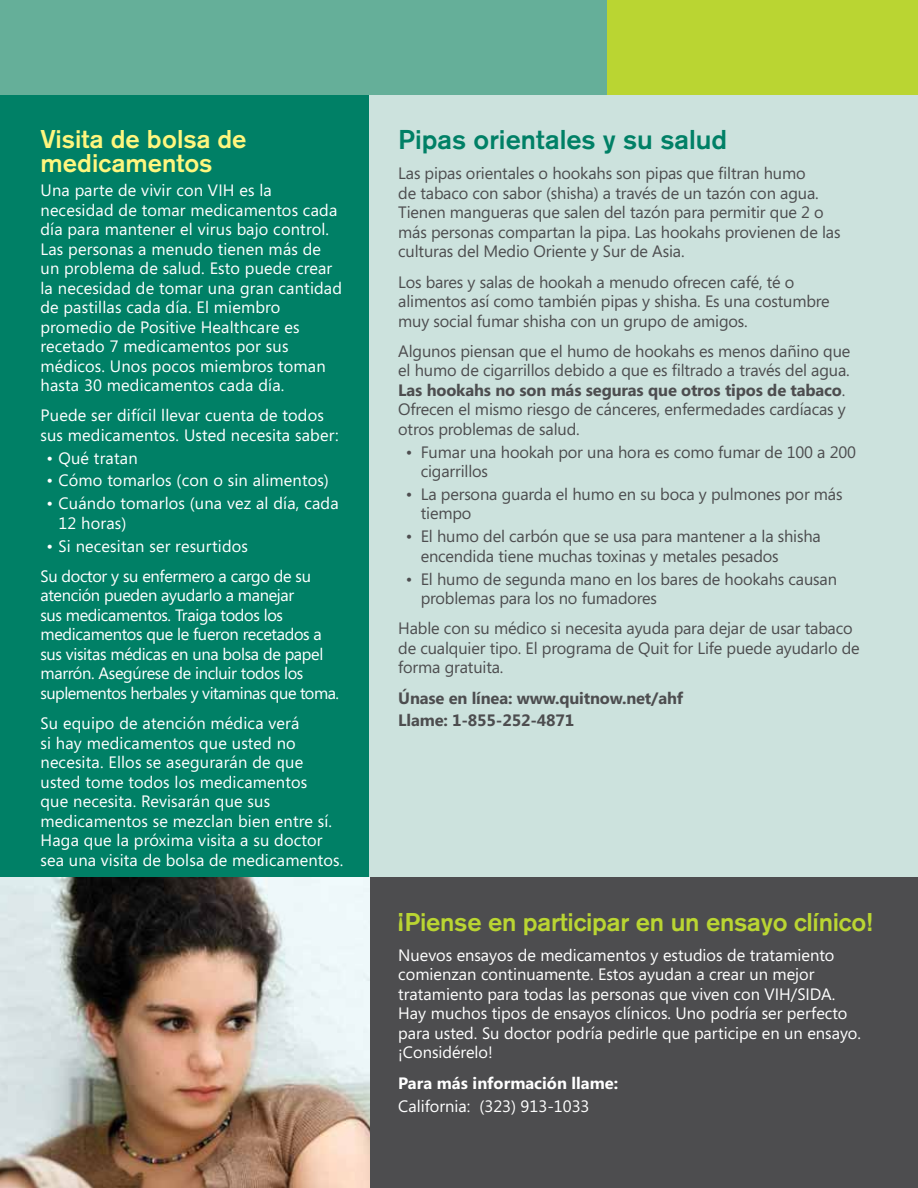
<style>
.page{position:relative;width:918px;height:1188px;background:#fff}
.page>*{position:absolute;margin:0;border:0;box-sizing:border-box;transform-origin:0 0}
.t1{font:500 27px "Akzidenz Grotesk BE";color:#008066}
.t2{font:500 25.5px "Akzidenz Grotesk BE";letter-spacing:-.01em;color:#bad532}
.t3{font:500 25.5px/24px "Akzidenz Grotesk BE";color:#fff67e}
.t4{font:16.5px/19.5px "Segoe";letter-spacing:.01em;color:#fff}
.t5{font:16.5px/19.5px "Segoe";letter-spacing:-.01em;color:#4d4d4f}
.t6{font:16.5px/19.5px "Segoe";letter-spacing:-.02em;color:#fff}
.t7{font:700 16.5px/22.8px "Segoe";letter-spacing:-.01em;color:#4d4d4f}
.t8{font:700 16.5px "Segoe";color:#fff}
.s1{font-weight:700}
</style>
<div class="page">
<div style="left:0;top:76px;width:918px;height:1112px;background:#008066"></div>
<div style="left:369px;top:76px;width:549px;height:1112px;background:#cce2dd"></div>
<div style="left:0;top:878px;width:918px;height:310px;background:#4d4d4f"></div>
<div style="left:0;top:0;width:878px;height:94px;background:#65af99"></div>
<div style="left:608px;top:0;width:310px;height:94px;background:#bad532"></div>
<img style="left:0;top:878px;width:369px;height:310px">
<h2 class="t3" style="left:40px;top:127px;width:208px">Visita de bolsa de medicamentos</h2>
<p class="t4" style="left:40px;top:180px;width:303px">Una parte de vivir con VIH es la necesidad de tomar medicamentos cada día para mantener el virus bajo control.<br>Las personas a menudo tienen más de un problema de salud. Esto puede crear la necesidad de tomar una gran cantidad de pastillas cada día. El miembro promedio de Positive Healthcare es recetado 7 medicamentos por sus médicos. Unos pocos miembros toman hasta 30 medicamentos cada día.</p>
<p class="t4" style="left:40px;top:405px;width:300px">Puede ser difícil llevar cuenta de todos sus medicamentos. Usted necesita saber:</p>
<p class="t4" style="left:47px;top:448px;width:93px">• Qué tratan</p>
<p class="t4" style="left:47px;top:470px;width:284px">• Cómo tomarlos (con o sin alimentos)</p>
<p class="t4" style="left:59px;top:493px;width:282px;text-indent:-12px">• Cuándo tomarlos (una vez al día, cada<br>12 horas)</p>
<p class="t6" style="left:40px;top:530px;width:272px;line-height:30.3px;text-indent:6px">• Si necesitan ser resurtidos<br>Su doctor y su enfermero a cargo de su</p>
<p class="t6" style="left:40px;top:585px;width:300px">atención pueden ayudarlo a manejar<br>sus medicamentos. Traiga todos los medicamentos que le fueron recetados a sus visitas médicas en una bolsa de papel marrón. Asegúrese de incluir todos los suplementos herbales y vitaminas que toma.</p>
<p class="t4" style="left:40px;top:713px;width:304px">Su equipo de atención médica verá<br>si hay medicamentos que usted no necesita. Ellos se asegurarán de que usted tome todos los medicamentos<br>que necesita. Revisarán que sus medicamentos se mezclan bien entre sí.<br>Haga que la próxima visita a su doctor sea una visita de bolsa de medicamentos.</p>
<h1 class="t1" style="left:398px;top:123px;width:331px">Pipas orientales y su salud</h1>
<p class="t5" style="left:398px;top:163px;width:444px">Las pipas orientales o hookahs son pipas que filtran humo<br>de tabaco con sabor (shisha) a través de un tazón con agua.<br>Tienen mangueras que salen del tazón para permitir que 2 o más personas compartan la pipa. Las hookahs provienen de las culturas del Medio Oriente y Sur de Asia.</p>
<p class="t5" style="left:398px;top:272px;width:433px">Los bares y salas de hookah a menudo ofrecen café, té o alimentos así como también pipas y shisha. Es una costumbre muy social fumar shisha con un grupo de amigos.</p>
<p class="t5" style="left:398px;top:341px;width:454px">Algunos piensan que el humo de hookahs es menos dañino que el humo de cigarrillos debido a que es filtrado a través del agua.<br><span class="s1">Las hookahs no son más seguras que otros tipos de tabaco</span>.<br>Ofrecen el mismo riesgo de cánceres, enfermedades cardíacas y otros problemas de salud.</p>
<p class="t5" style="left:421px;top:442px;width:437px;text-indent:-15px">• Fumar una hookah por una hora es como fumar de 100 a 200 cigarrillos</p>
<p class="t5" style="left:421px;top:484px;width:423px;text-indent:-15px">• La persona guarda el humo en su boca y pulmones por más tiempo</p>
<p class="t5" style="left:421px;top:526px;width:402px;text-indent:-15px">• El humo del carbón que se usa para mantener a la shisha encendida tiene muchas toxinas y metales pesados</p>
<p class="t5" style="left:421px;top:569px;width:418px;text-indent:-15px">• El humo de segunda mano en los bares de hookahs causan problemas para los no fumadores</p>
<p class="t5" style="left:398px;top:618px;width:463px">Hable con su médico si necesita ayuda para dejar de usar tabaco de cualquier tipo. El programa de Quit for Life puede ayudarlo de forma gratuita.</p>
<p class="t7" style="left:398px;top:686px;width:286px">Únase en línea: www.quitnow.net/ahf<br>Llame: 1-855-252-4871</p>
<h2 class="t2" style="left:398px;top:906px;width:476px">¡Piense en participar en un ensayo clínico!</h2>
<p class="t4" style="left:398px;top:945px;width:464px">Nuevos ensayos de medicamentos y estudios de tratamiento comienzan continuamente. Estos ayudan a crear un mejor tratamiento para todas las personas que viven con VIH/SIDA.<br>Hay muchos tipos de ensayos clínicos. Uno podría ser perfecto para usted. Su doctor podría pedirle que participe en un ensayo. ¡Considérelo!</p>
<p class="t8" style="left:398px;top:1071px;width:222px">Para más información llame:</p>
<p class="t4" style="left:398px;top:1096px;width:193px">California: (323) 913-1033</p>
</div>
